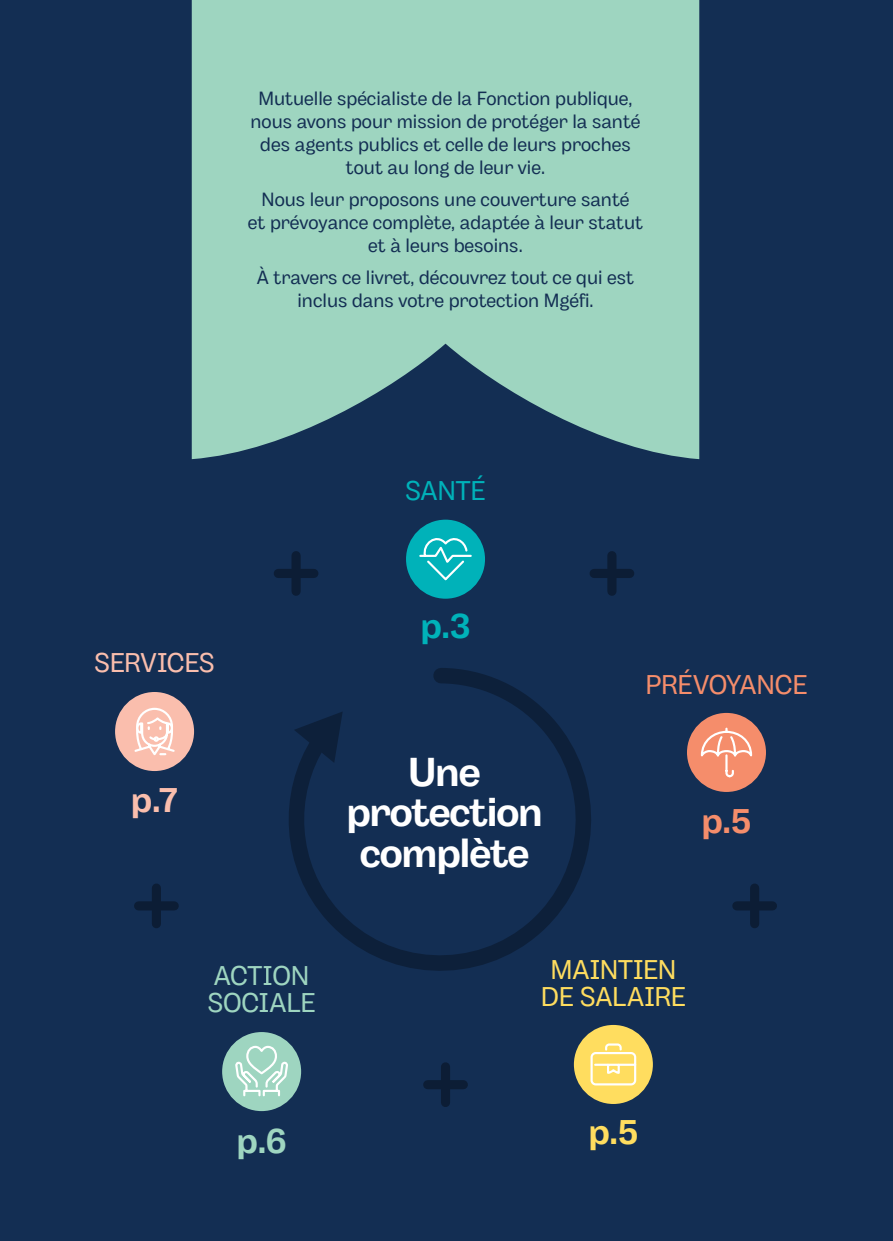
<style>
.page{position:relative;width:893px;height:1241px;background:#fff}
.page>*{position:absolute;margin:0;border:0;box-sizing:border-box;transform-origin:0 0}
.t1{font:700 40.25px/40.2px "Body Grotesque";letter-spacing:-.03em;color:#fff;text-align:center}
.t2{font:700 35.18px "Body Grotesque";color:#00b2b9}
.t3{font:700 35.18px "Body Grotesque";color:#ffdd5f}
.t4{font:700 35.18px "Body Grotesque";color:#fabead}
.t5{font:700 35.18px "Body Grotesque";color:#f58d6b}
.t6{font:700 35.18px "Body Grotesque";color:#9ed5c0}
.t7{font:26.95px/26.9px "Body Grotesque";letter-spacing:-.01em;color:#ffdd5f;text-align:center}
.t8{font:26.95px/26.9px "Body Grotesque";letter-spacing:-.01em;color:#9ed5c0}
.t9{font:26.95px "Body Grotesque";letter-spacing:-.01em;color:#f58d6b}
.t10{font:26.95px "Body Grotesque";letter-spacing:-.01em;color:#fabead}
.t11{font:26.95px "Body Grotesque";letter-spacing:-.005em;color:#00b2b9}
.t12{font:19.07px/22.9px "Body Grotesque";color:#132e53;text-align:center}
</style>
<div class="page">
<div style="left:0;top:0;width:893px;height:1240px;background:#132e53"></div>
<svg style="left:192px;top:0;width:507px;height:459px;background:#91c5b5"></svg>
<div style="left:406px;top:519px;width:79px;height:79px;background:#00b2b9;border-radius:50%"></div>
<svg style="left:419px;top:538px;width:53px;height:43px"></svg>
<div style="left:574px;top:1024px;width:79px;height:79px;background:#ffdd5f;border-radius:50%"></div>
<svg style="left:590px;top:1043px;width:47px;height:43px"></svg>
<div style="left:115px;top:692px;width:79px;height:79px;background:#fabead;border-radius:50%"></div>
<svg style="left:134px;top:707px;width:41px;height:49px"></svg>
<div style="left:687px;top:712px;width:79px;height:79px;background:#f58d6b;border-radius:50%"></div>
<svg style="left:700px;top:727px;width:53px;height:51px"></svg>
<div style="left:222px;top:1031px;width:79px;height:79px;background:#9ed5c0;border-radius:50%"></div>
<svg style="left:235px;top:1045px;width:53px;height:52px"></svg>
<div style="left:291px;top:555px;width:10px;height:36px;background:#0c1d35"></div>
<div style="left:278px;top:568px;width:36px;height:10px;background:#0c1d35"></div>
<div style="left:607px;top:555px;width:9px;height:36px;background:#0c1d35"></div>
<div style="left:594px;top:568px;width:36px;height:10px;background:#0c1d35"></div>
<div style="left:750px;top:887px;width:9px;height:36px;background:#0c1d35"></div>
<div style="left:737px;top:901px;width:35px;height:9px;background:#0c1d35"></div>
<div style="left:152px;top:887px;width:9px;height:36px;background:#0c1d35"></div>
<div style="left:139px;top:901px;width:35px;height:9px;background:#0c1d35"></div>
<div style="left:441px;top:1066px;width:9px;height:36px;background:#0c1d35"></div>
<div style="left:428px;top:1079px;width:35px;height:10px;background:#0c1d35"></div>
<svg style="left:289px;top:668px;width:302px;height:303px"></svg>
<svg style="left:294px;top:711px;width:49px;height:51px"></svg>
<p class="t12" style="left:251px;top:87px;width:391px">Mutuelle spécialiste de la Fonction publique, nous avons pour mission de protéger la santé des agents publics et celle de leurs proches tout au long de leur vie.</p>
<p class="t12" style="left:248px;top:188px;width:397px">Nous leur proposons une couverture santé<br>et prévoyance complète, adaptée à leur statut et à leurs besoins.</p>
<p class="t12" style="left:257px;top:266px;width:379px">À travers ce livret, découvrez tout ce qui est inclus dans votre protection Mgéfi.</p>
<h3 class="t11" style="left:405px;top:474px;width:82px">SANTÉ</h3>
<h3 class="t10" style="left:95px;top:645px;width:122px">SERVICES</h3>
<h2 class="t4" style="left:131px;top:776px;width:49px">p.7</h2>
<h2 class="t2" style="left:420px;top:603px;width:52px">p.3</h2>
<h1 class="t1" style="left:346px;top:752px;width:198px">Une protection complète</h1>
<h3 class="t9" style="left:645px;top:667px;width:163px">PRÉVOYANCE</h3>
<h2 class="t5" style="left:701px;top:797px;width:51px">p.5</h2>
<h3 class="t8" style="left:208px;top:962px;width:109px">ACTION<br>SOCIALE</h3>
<h3 class="t7" style="left:541px;top:956px;width:147px">MAINTIEN<br>DE SALAIRE</h3>
<h2 class="t6" style="left:237px;top:1117px;width:52px">p.6</h2>
<h2 class="t3" style="left:588px;top:1108px;width:51px">p.5</h2>
</div>
